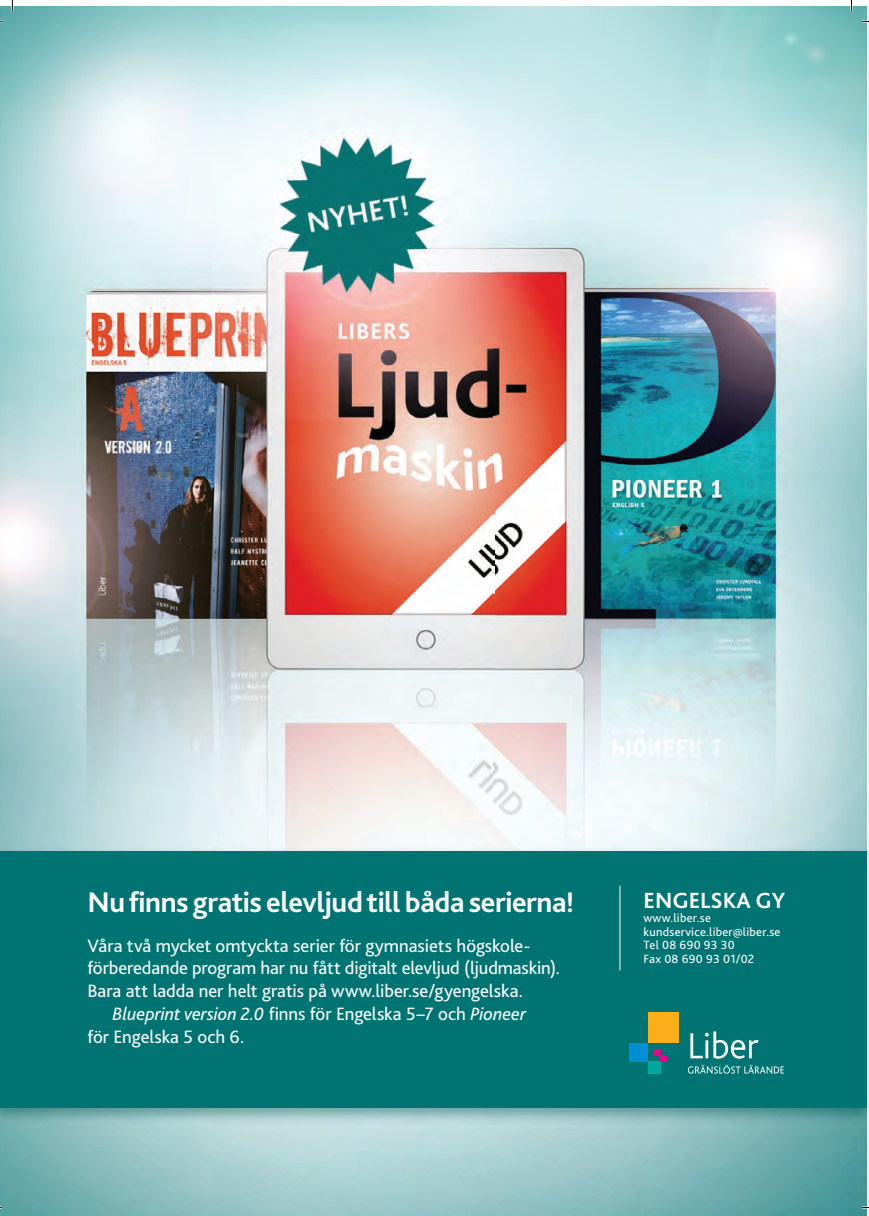
<style>
.page{position:relative;width:869px;height:1216px;background:#fff}
.page>*{position:absolute;margin:0;border:0;box-sizing:border-box;transform-origin:0 0}
.t1{font:700 29.57px "Bliss 2";letter-spacing:-.015em;color:#fff}
.t2{font:700 22.93px "Bliss 2";color:#fff}
.t3{font:18.72px "Bliss 2";letter-spacing:-.005em;color:#fff}
.t4{font:italic 18.72px "Bliss 2";letter-spacing:-.005em;color:#fff}
.t5{font:12.42px/13.5px "Bliss 2";letter-spacing:.02em;color:#fff}
.s1{font-style:normal}
</style>
<div class="page">
<img style="left:0;top:7px;width:865px;height:1208px">
<div style="left:0;top:851px;width:865px;height:256px;background:#007472"></div>
<hr style="left:619px;top:885px;width:1px;height:85px;background:#fff">
<div style="left:647px;top:1061px;width:12px;height:12px;background:#00a99d"></div>
<div style="left:629px;top:1043px;width:18px;height:18px;background:#008fd5"></div>
<div style="left:647px;top:1012px;width:31px;height:31px;background:#faaf18"></div>
<div style="left:659px;top:1055px;width:7px;height:6px;background:#ed028c"></div>
<svg style="left:654px;top:1049px;width:5px;height:6px"></svg>
<svg style="left:690px;top:1031px;width:68px;height:27px"></svg>
<svg style="left:687px;top:1064px;width:96px;height:9px"></svg>
<svg style="left:861px;top:20px;width:7px;height:3px"></svg>
<svg style="left:861px;top:1206px;width:7px;height:2px"></svg>
<svg style="left:11px;top:0;width:2px;height:11px"></svg>
<svg style="left:849px;top:0;width:3px;height:11px"></svg>
<h1 class="t1" style="left:87px;top:892px;width:488px">Nu finns gratis elevljud till båda serierna!</h1>
<p class="t3" style="left:87px;top:938px;width:444px">Våra två mycket omtyckta serier för gymnasiets högskole-</p>
<p class="t3" style="left:87px;top:961px;width:474px">förberedande program har nu fått digitalt elevljud (ljudmaskin).</p>
<p class="t3" style="left:87px;top:984px;width:436px">Bara att ladda ner helt gratis på www.liber.se/gyengelska.</p>
<p class="t4" style="left:112px;top:1002px;width:415px">Blueprint version 2.0 <span class="s1">finns för Engelska 5–7 och</span> Pioneer</p>
<p class="t3" style="left:87px;top:1029px;width:158px">för Engelska 5 och 6.</p>
<p class="t2" style="left:643px;top:893px;width:143px">ENGELSKA GY</p>
<p class="t5" style="left:643px;top:912px;width:138px">www.liber.se kundservice.liber@liber.se<br>Tel 08 690 93 30<br>Fax 08 690 93 01/02</p>
</div>
